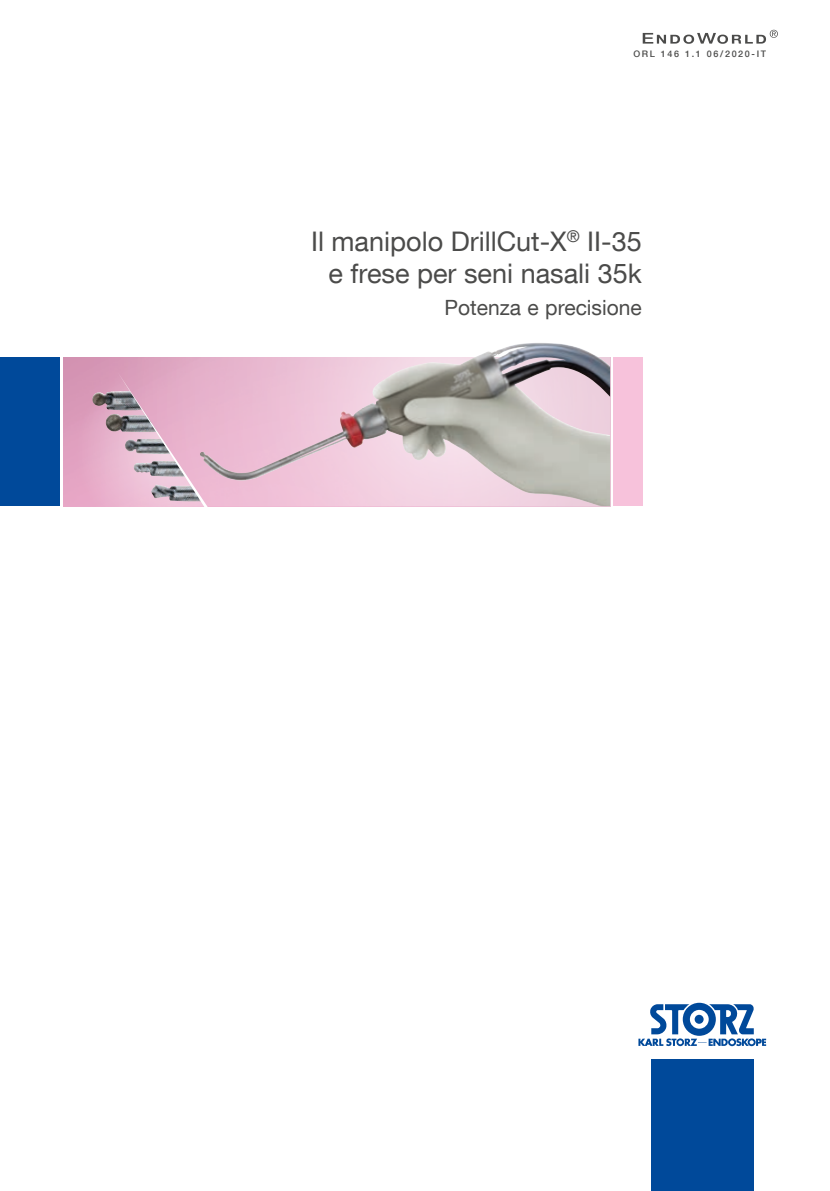
<style>
.page{position:relative;width:830px;height:1191px;background:#fff}
.page>*{position:absolute;margin:0;border:0;box-sizing:border-box;transform-origin:0 0}
.t1{font:27px/32.4px "KS Helvetica Neue";color:#4b4b4a;text-align:right}
.t2{font:21px "KS Helvetica Neue";color:#4b4b4a}
.t3{font:500 9px "KS Helvetica Neue";letter-spacing:.18em;color:#4b4b4a}
</style>
<div class="page">
<div style="left:0;top:357px;width:60px;height:149px;background:#00499a"></div>
<div style="left:612px;top:357px;width:30px;height:149px;background:#f7c2db"></div>
<svg style="left:642px;top:30px;width:135px;height:14px"></svg>
<svg style="left:638px;top:1002px;width:127px;height:44px"></svg>
<div style="left:651px;top:1059px;width:102px;height:132px;background:#00499a"></div>
<svg style="left:64px;top:357px;width:135px;height:15px;background:#d99dba"></svg>
<img style="left:199px;top:344px;width:410px;height:162px">
<svg style="left:63px;top:372px;width:160px;height:135px;background:#d5a7be"></svg>
<p class="t3" style="left:633px;top:49px;width:134px">ORL 146 1.1 06/2020-IT</p>
<p class="t1" style="left:311px;top:224px;width:332px">Il manipolo DrillCut-X<sup>®</sup> II-35 e frese per seni nasali 35k</p>
<p class="t2" style="left:444px;top:294px;width:199px">Potenza e precisione</p>
</div>
